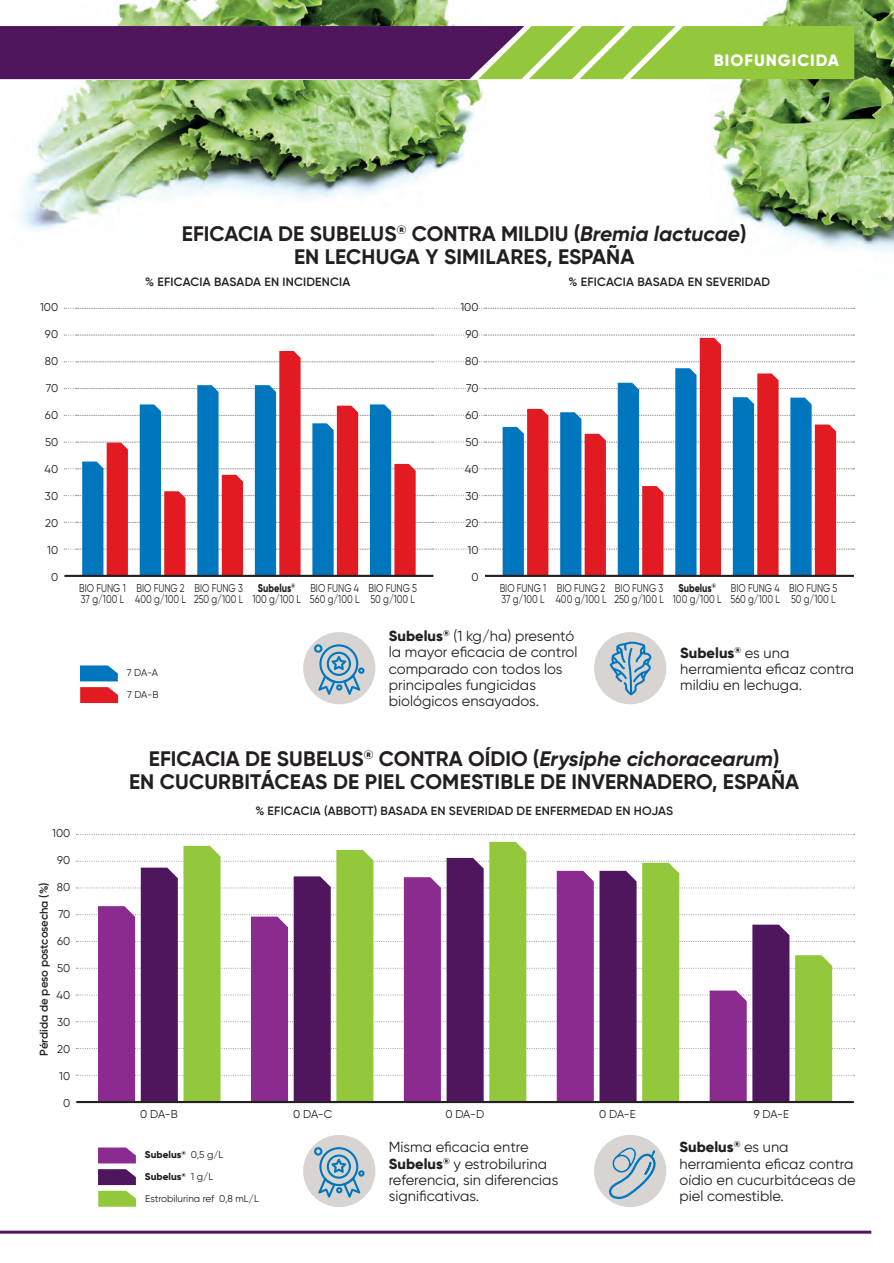
<style>
.page{position:relative;width:894px;height:1263px;background:#fff}
.page>*{position:absolute;margin:0;border:0;box-sizing:border-box;transform-origin:0 0}
.PRES-Texto_destacado{font:700 21px "Gilroy";color:#231f20}
.t1{font:800 16.5px "Gilroy";letter-spacing:.06em;color:#fff}
.t2{font:14.7px/16.4px "Gilroy";color:#231f20}
.t3{font:600 12px "Gilroy";letter-spacing:.015em;color:#231f20}
.t4{font:11.4px/11.4px "Gilroy";color:#231f20;scale:.8 1}
.t5{font:11.4px "Gilroy";color:#231f20}
.t6{font:600 11.4px "Gilroy";letter-spacing:-.005em;color:#231f20}
.t7{font:9.9px "Gilroy";color:#231f20}
.t8{font:800 9.9px "Gilroy";color:#231f20}
.s1{font-style:italic}
.s2{font-weight:800}
.s3{font-weight:400}
</style>
<div class="page">
<img style="left:710px;top:0;width:183px;height:251px">
<img style="left:0;top:0;width:487px;height:231px">
<hr style="left:0;top:1230px;width:871px;height:3px;background:#4f165e">
<svg style="left:0;top:26px;width:854px;height:53px"></svg>
<svg style="left:76px;top:834px;width:778px;height:1px"></svg>
<svg style="left:98px;top:1147px;width:38px;height:16px"></svg>
<svg style="left:98px;top:1169px;width:38px;height:37px"></svg>
<svg style="left:76px;top:842px;width:778px;height:260px"></svg>
<hr style="left:76px;top:1101px;width:777px;height:2px;background:#231f20">
<div style="left:303px;top:1134px;width:72px;height:73px;background:#d8d4d2;border-radius:50%"></div>
<svg style="left:314px;top:1147px;width:50px;height:50px"></svg>
<div style="left:594px;top:1134px;width:72px;height:73px;background:#d8d4d2;border-radius:50%"></div>
<svg style="left:609px;top:1134px;width:46px;height:65px"></svg>
<div style="left:303px;top:632px;width:72px;height:72px;background:#d8d4d2;border-radius:50%"></div>
<svg style="left:314px;top:644px;width:50px;height:51px"></svg>
<div style="left:594px;top:632px;width:72px;height:72px;background:#d8d4d2;border-radius:50%"></div>
<svg style="left:609px;top:641px;width:42px;height:54px"></svg>
<svg style="left:80px;top:665px;width:38px;height:16px"></svg>
<svg style="left:80px;top:687px;width:38px;height:16px"></svg>
<svg style="left:64px;top:308px;width:790px;height:1px"></svg>
<hr style="left:64px;top:575px;width:369px;height:2px;background:#231f20">
<svg style="left:64px;top:334px;width:790px;height:242px"></svg>
<hr style="left:485px;top:575px;width:368px;height:2px;background:#231f20">
<p class="t1" style="left:713px;top:50px;width:127px">BIOFUNGICIDA</p>
<p class="t5" style="left:40px;top:300px;width:20px">100</p>
<p class="t5" style="left:45px;top:327px;width:15px">90</p>
<p class="t5" style="left:45px;top:354px;width:15px">80</p>
<p class="t5" style="left:46px;top:381px;width:14px">70</p>
<p class="t5" style="left:45px;top:408px;width:15px">60</p>
<p class="t5" style="left:45px;top:435px;width:15px">50</p>
<p class="t5" style="left:44px;top:462px;width:15px">40</p>
<p class="t5" style="left:45px;top:489px;width:15px">30</p>
<p class="t5" style="left:45px;top:516px;width:14px">20</p>
<p class="t5" style="left:47px;top:543px;width:12px">10</p>
<p class="t5" style="left:51px;top:570px;width:9px">0</p>
<p class="PRES-Texto_destacado" style="left:182px;top:221px;width:566px">EFICACIA DE SUBELUS<sup>®</sup> CONTRA MILDIU (<span class="s1">Bremia lactucae</span>)</p>
<p class="PRES-Texto_destacado" style="left:294px;top:243px;width:342px">EN LECHUGA Y SIMILARES, ESPAÑA</p>
<p class="t3" style="left:145px;top:274px;width:206px">% EFICACIA BASADA EN INCIDENCIA</p>
<p class="t3" style="left:568px;top:274px;width:203px">% EFICACIA BASADA EN SEVERIDAD</p>
<p class="t5" style="left:460px;top:300px;width:20px">100</p>
<p class="t5" style="left:465px;top:327px;width:15px">90</p>
<p class="t5" style="left:465px;top:354px;width:15px">80</p>
<p class="t5" style="left:466px;top:381px;width:14px">70</p>
<p class="t5" style="left:465px;top:408px;width:15px">60</p>
<p class="t5" style="left:465px;top:435px;width:15px">50</p>
<p class="t5" style="left:464px;top:462px;width:15px">40</p>
<p class="t5" style="left:465px;top:489px;width:15px">30</p>
<p class="t5" style="left:465px;top:516px;width:14px">20</p>
<p class="t5" style="left:467px;top:543px;width:12px">10</p>
<p class="t5" style="left:471px;top:570px;width:9px">0</p>
<p class="t4" style="left:252px;top:582px;width:62px;text-align:center"><span class="s2">Subelus</span><sup>®<br></sup>100 g/100 L</p>
<p class="t4" style="left:672px;top:582px;width:62px;text-align:center"><span class="s2">Subelus</span><sup>®<br></sup>100 g/100 L</p>
<p class="t4" style="left:79px;top:582px;width:60px">BIO FUNG 1<br>37 g/100 L</p>
<p class="t4" style="left:499px;top:582px;width:60px">BIO FUNG 1<br>37 g/100 L</p>
<p class="t4" style="left:135px;top:582px;width:65px">BIO FUNG 2<br>400 g/100 L</p>
<p class="t4" style="left:555px;top:582px;width:65px">BIO FUNG 2<br>400 g/100 L</p>
<p class="t4" style="left:194px;top:582px;width:63px">BIO FUNG 3<br>250 g/100 L</p>
<p class="t4" style="left:614px;top:582px;width:63px">BIO FUNG 3<br>250 g/100 L</p>
<p class="t4" style="left:310px;top:582px;width:63px">BIO FUNG 4<br>560 g/100 L</p>
<p class="t4" style="left:730px;top:582px;width:63px">BIO FUNG 4<br>560 g/100 L</p>
<p class="t4" style="left:368px;top:582px;width:62px">BIO FUNG 5<br>50 g/100 L</p>
<p class="t4" style="left:789px;top:582px;width:62px">BIO FUNG 5<br>50 g/100 L</p>
<p class="t7" style="left:127px;top:667px;width:33px">7 DA-A</p>
<p class="t7" style="left:127px;top:688px;width:33px">7 DA-B</p>
<p class="t2" style="left:389px;top:627px;width:190px"><span class="s2">Subelus</span><sup>®</sup> (1 kg/ha) presentó la mayor eficacia de control comparado con todos los principales fungicidas biológicos ensayados.</p>
<p class="t2" style="left:680px;top:644px;width:175px"><span class="s2">Subelus</span><sup>®</sup> es una herramienta eficaz contra mildiu en lechuga.</p>
<p class="t5" style="left:52px;top:826px;width:20px">100</p>
<p class="t5" style="left:57px;top:853px;width:15px">90</p>
<p class="t5" style="left:57px;top:880px;width:15px">80</p>
<p class="t5" style="left:58px;top:907px;width:14px">70</p>
<p class="t5" style="left:57px;top:934px;width:15px">60</p>
<p class="t5" style="left:57px;top:961px;width:15px">50</p>
<p class="t5" style="left:57px;top:988px;width:15px">40</p>
<p class="t5" style="left:57px;top:1015px;width:15px">30</p>
<p class="t5" style="left:57px;top:1042px;width:14px">20</p>
<p class="t5" style="left:59px;top:1069px;width:12px">10</p>
<p class="t5" style="left:63px;top:1096px;width:9px">0</p>
<p class="t6" style="left:37px;top:1055px;width:175px;rotate:-90deg">Pérdida de peso postcosecha (%)</p>
<p class="PRES-Texto_destacado" style="left:149px;top:746px;width:632px">EFICACIA DE SUBELUS<sup>®</sup> CONTRA OÍDIO (<span class="s1">Erysiphe cichoracearum</span>)</p>
<p class="PRES-Texto_destacado" style="left:129px;top:768px;width:671px">EN CUCURBITÁCEAS DE PIEL COMESTIBLE DE INVERNADERO, ESPAÑA</p>
<p class="t3" style="left:255px;top:803px;width:419px">% EFICACIA (ABBOTT) BASADA EN SEVERIDAD DE ENFERMEDAD EN HOJAS</p>
<p class="t5" style="left:140px;top:1107px;width:39px">0 DA-B</p>
<p class="t5" style="left:293px;top:1107px;width:41px">0 DA-C</p>
<p class="t5" style="left:445px;top:1107px;width:40px">0 DA-D</p>
<p class="t5" style="left:599px;top:1107px;width:38px">0 DA-E</p>
<p class="t5" style="left:753px;top:1107px;width:37px">9 DA-E</p>
<p class="t2" style="left:389px;top:1138px;width:171px">Misma eficacia entre<br><span class="s2">Subelus</span><sup>®</sup> y estrobilurina referencia, sin diferencias significativas.</p>
<p class="t2" style="left:679px;top:1138px;width:178px"><span class="s2">Subelus</span><sup>®</sup> es una herramienta eficaz contra oídio en cucurbitáceas de piel comestible.</p>
<p class="t8" style="left:145px;top:1148px;width:80px">Subelus<sup>®</sup> <span class="s3">0,5 g/L</span></p>
<p class="t7" style="left:145px;top:1192px;width:115px">Estrobilurina ref 0,8 mL/L</p>
<p class="t8" style="left:145px;top:1170px;width:70px">Subelus<sup>®</sup> <span class="s3">1 g/L</span></p>
</div>
